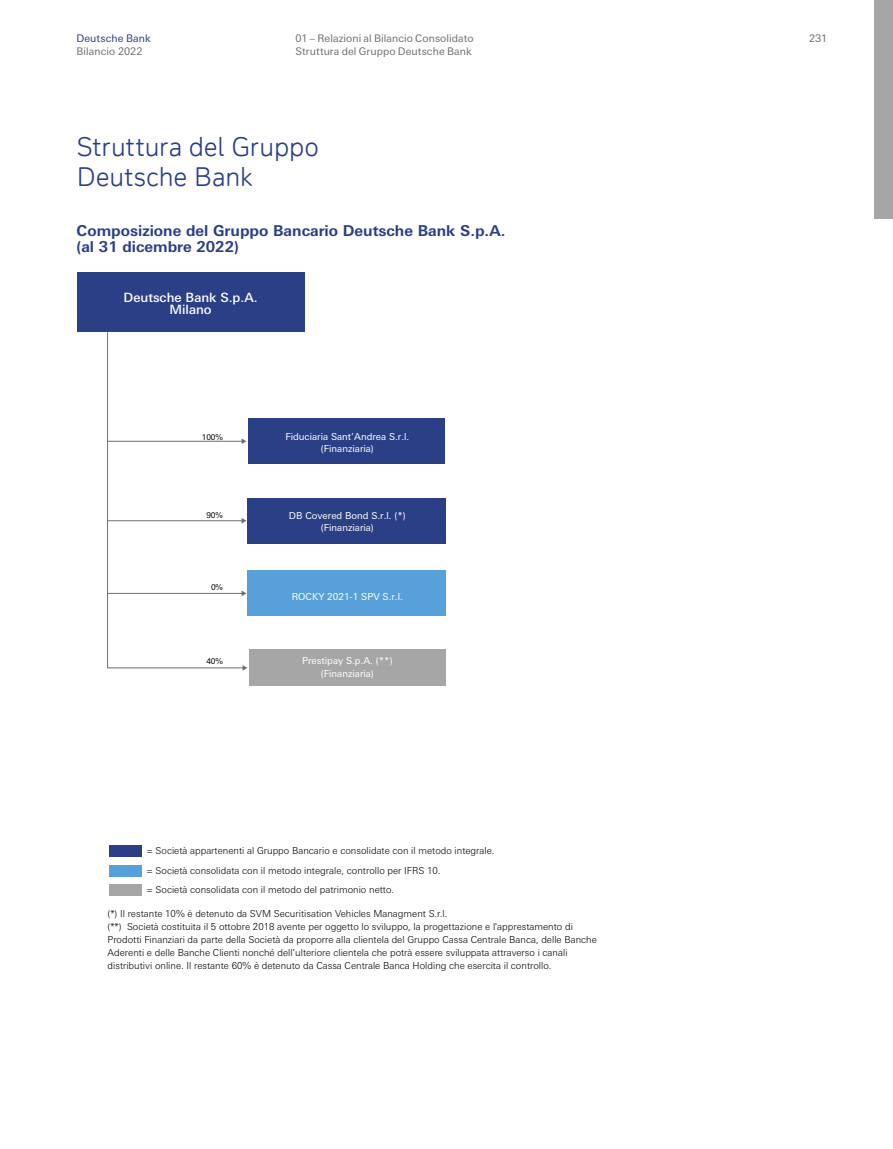
<style>
.page{position:relative;width:893px;height:1149px;background:#fff}
.page>*{position:absolute;margin:0;border:0;box-sizing:border-box;transform-origin:0 0}
.t1{font:25.5px/30px "Deutsche Bank Display";letter-spacing:-.005em;color:#2a3f86}
.t2{font:700 15px/16.5px "Deu Ba Univers";color:#2a3f86}
.t3{font:500 12.9px/12px "Deu Ba Univers";color:#fff;text-align:center}
.t4{font:10.5px/12.8px "Deu Ba Univers";letter-spacing:.01em;color:#6f6f6e}
.t5{font:10.5px "Deu Ba Univers";letter-spacing:.01em;color:#2a3f86}
.t6{font:300 9.6px/12.9px "Deu Ba Univers";color:#000}
.t7{font:9.6px/12px "Deu Ba Univers";color:#fff;text-align:center}
.t8{font:7.95px "Deu Ba Univers";color:#000}
</style>
<div class="page">
<div style="left:874px;top:0;width:19px;height:219px;background:#a6a6a6"></div>
<div style="left:77px;top:272px;width:228px;height:59px;background:#2a3f86"></div>
<div style="left:248px;top:418px;width:196px;height:46px;background:#2a3f86"></div>
<div style="left:109px;top:845px;width:33px;height:11px;background:#2a3f86"></div>
<div style="left:109px;top:864px;width:33px;height:12px;background:#58a0da"></div>
<div style="left:109px;top:884px;width:33px;height:11px;background:#a6a6a6"></div>
<svg style="left:107px;top:331px;width:137px;height:337px"></svg>
<svg style="left:243px;top:665px;width:4px;height:5px"></svg>
<hr style="left:108px;top:520px;width:134px;height:1px;background:#6f6f6e">
<svg style="left:242px;top:518px;width:4px;height:5px"></svg>
<div style="left:247px;top:498px;width:198px;height:45px;background:#2a3f86"></div>
<div style="left:249px;top:649px;width:196px;height:37px;background:#a6a6a6"></div>
<hr style="left:108px;top:593px;width:134px;height:1px;background:#6f6f6e">
<svg style="left:242px;top:590px;width:4px;height:6px"></svg>
<div style="left:247px;top:570px;width:198px;height:46px;background:#58a0da"></div>
<p class="t5" style="left:77px;top:32px;width:76px">Deutsche Bank</p>
<p class="t4" style="left:809px;top:32px;width:20px">231</p>
<p class="t4" style="left:77px;top:45px;width:68px">Bilancio 2022</p>
<p class="t4" style="left:296px;top:45px;width:170px">Relazione della Società di revisione</p>
<p class="t4" style="left:296px;top:32px;width:179px">01 – Relazioni al Bilancio Consolidato<br>Struttura del Gruppo Deutsche Bank</p>
<h1 class="t1" style="left:77px;top:131px;width:244px">Struttura del Gruppo<br>Deutsche Bank</h1>
<h2 class="t2" style="left:77px;top:222px;width:430px">Composizione del Gruppo Bancario Deutsche Bank S.p.A. (al 31 dicembre 2022)</h2>
<h3 class="t3" style="left:124px;top:291px;width:136px">Deutsche Bank S.p.A.<br>Milano</h3>
<p class="t8" style="left:202px;top:432px;width:23px">100%</p>
<p class="t7" style="left:285px;top:430px;width:125px">Fiduciaria Sant’Andrea S.r.l. (Finanziaria)</p>
<p class="t8" style="left:206px;top:510px;width:18px">90%</p>
<p class="t7" style="left:289px;top:509px;width:118px">DB Covered Bond S.r.l. (*) (Finanziaria)</p>
<p class="t8" style="left:211px;top:582px;width:14px">0%</p>
<p class="t7" style="left:292px;top:590px;width:113px">ROCKY 2021-1 SPV S.r.l.</p>
<p class="t8" style="left:206px;top:657px;width:18px">40%</p>
<p class="t7" style="left:302px;top:655px;width:92px">Prestipay S.p.A. (**) (Finanziaria)</p>
<p class="t6" style="left:146px;top:841px;width:350px;line-height:19.5px">= Società appartenenti al Gruppo Bancario e consolidate con il metodo integrale. = Società consolidata con il metodo integrale, controllo per IFRS 10.<br>= Società consolidata con il metodo del patrimonio netto.</p>
<p class="t6" style="left:108px;top:907px;width:491px">(*) Il restante 10% è detenuto da SVM Securitisation Vehicles Managment S.r.l.<br>(**) Società costituita il 5 ottobre 2018 avente per oggetto lo sviluppo, la progettazione e l'apprestamento di Prodotti Finanziari da parte della Società da proporre alla clientela del Gruppo Cassa Centrale Banca, delle Banche Aderenti e delle Banche Clienti nonché dell’ulteriore clientela che potrà essere sviluppata attraverso i canali distributivi online. Il restante 60% è detenuto da Cassa Centrale Banca Holding che esercita il controllo.</p>
</div>
